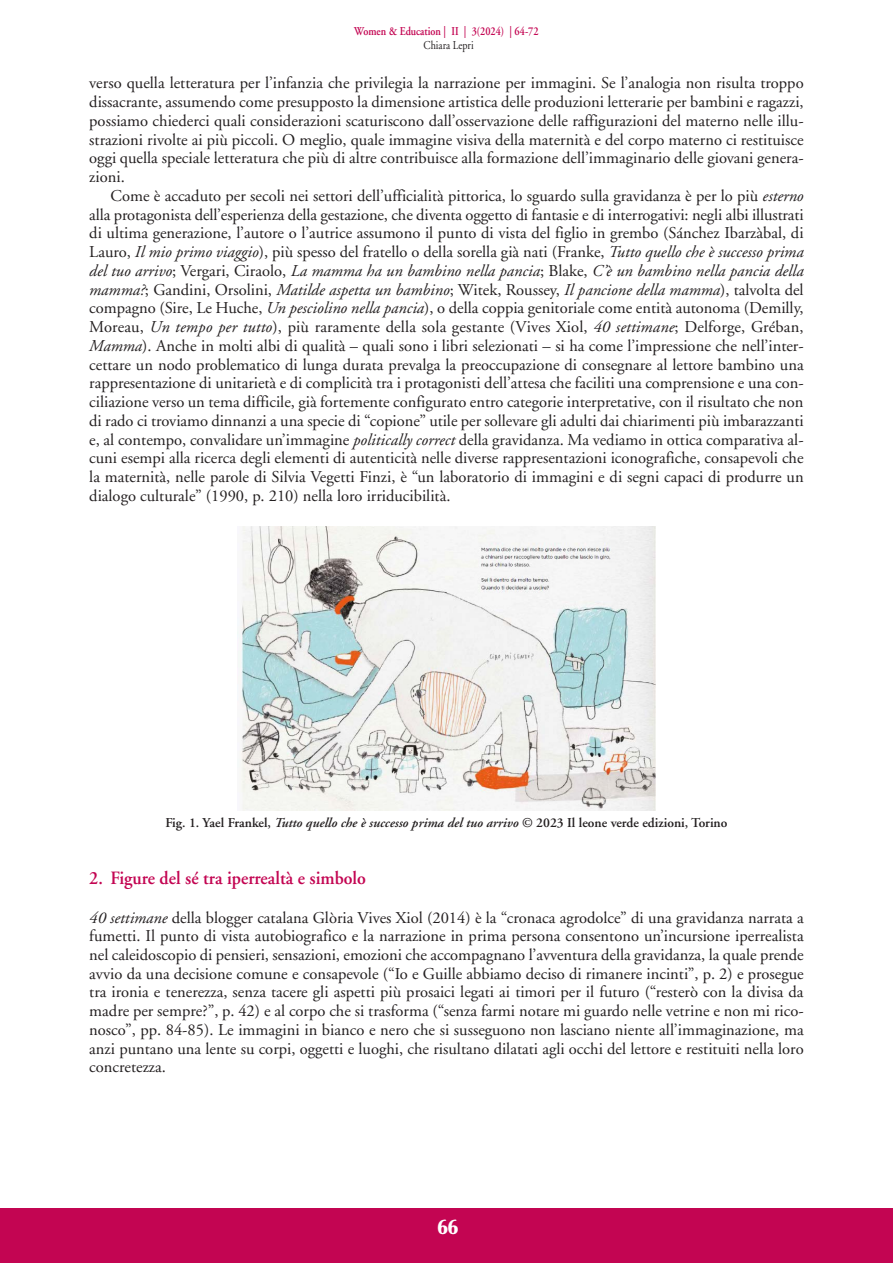
<style>
.page{position:relative;width:893px;height:1263px;background:#fff}
.page>*{position:absolute;margin:0;border:0;box-sizing:border-box;transform-origin:0 0}
.t1{font:900 21px "Optima";color:#fff}
.t2{font:600 18.75px "Adobe Garamond";color:#c30552;scale:.95 1}
.t3{font:16.5px/18.8px "Adobe Garamond";color:#231f20;text-align:justify}
.t4{font:600 13.5px "Adobe Garamond";color:#231f20}
.t5{font:600 12px "Adobe Garamond";color:#c30552;scale:.85 1}
.t6{font:12px "Adobe Garamond";color:#231f20;scale:.85 1}
.s1{font-style:italic}
</style>
<div class="page">
<div style="left:1px;top:1208px;width:892px;height:55px;background:#c30552"></div>
<img style="left:237px;top:527px;width:419px;height:283px">
<p class="t5" style="left:354px;top:26px;width:218px">Women &amp; Education | II | 3(2024) | 64-72</p>
<p class="t6" style="left:424px;top:39px;width:60px">Chiara Lepri</p>
<p class="t3" style="left:89px;top:74px;width:716px">verso quella letteratura per l’infanzia che privilegia la narrazione per immagini. Se l’analogia non risulta troppo dissacrante, assumendo come presupposto la dimensione artistica delle produzioni letterarie per bambini e ragazzi, possiamo chiederci quali considerazioni scaturiscono dall’osservazione delle raffigurazioni del materno nelle illu&shy;strazioni rivolte ai più piccoli. O meglio, quale immagine visiva della maternità e del corpo materno ci restituisce oggi quella speciale letteratura che più di altre contribuisce alla formazione dell’immaginario delle giovani genera&shy;zioni.</p>
<p class="t3" style="left:89px;top:187px;width:716px;text-indent:21px">Come è accaduto per secoli nei settori dell’ufficialità pittorica, lo sguardo sulla gravidanza è per lo più <span class="s1">esterno </span>alla protagonista dell’esperienza della gestazione, che diventa oggetto di fantasie e di interrogativi: negli albi illustrati di ultima generazione, l’autore o l’autrice assumono il punto di vista del figlio in grembo (Sánchez Ibarzàbal, di Lauro, <span class="s1">Il mio primo viaggio</span>), più spesso del fratello o della sorella già nati (Franke, <span class="s1">Tutto quello che è successo prima del tuo arrivo</span>; Vergari, Ciraolo, <span class="s1">La mamma ha un bambino nella pancia</span>; Blake, <span class="s1">C’è un bambino nella pancia della mamma?</span>; Gandini, Orsolini, <span class="s1">Matilde aspetta un bambino</span>; Witek, Roussey, <span class="s1">Il pancione della mamma</span>), talvolta del compagno (Sire, Le Huche, <span class="s1">Un pesciolino nella pancia</span>), o della coppia genitoriale come entità autonoma (Demilly, Moreau, <span class="s1">Un tempo per tutto</span>), più raramente della sola gestante (Vives Xiol, <span class="s1">40 settimane</span>; Delforge, Gréban, <span class="s1">Mamma</span>). Anche in molti albi di qualità – quali sono i libri selezionati – si ha come l’impressione che nell’inter&shy;cettare un nodo problematico di lunga durata prevalga la preoccupazione di consegnare al lettore bambino una rappresentazione di unitarietà e di complicità tra i protagonisti dell’attesa che faciliti una comprensione e una con&shy;ciliazione verso un tema difficile, già fortemente configurato entro categorie interpretative, con il risultato che non di rado ci troviamo dinnanzi a una specie di “copione” utile per sollevare gli adulti dai chiarimenti più imbarazzanti e, al contempo, convalidare un’immagine <span class="s1">politically correct</span> della gravidanza. Ma vediamo in ottica comparativa al&shy;cuni esempi alla ricerca degli elementi di autenticità nelle diverse rappresentazioni iconografiche, consapevoli che la maternità, nelle parole di Silvia Vegetti Finzi, è “un laboratorio di immagini e di segni capaci di produrre un dialogo culturale” (1990, p. 210) nella loro irriducibilità.</p>
<p class="t4" style="left:165px;top:817px;width:563px">Fig. 1. Yael Frankel, <span class="s1">Tutto quello che è successo prima del tuo arrivo</span> © 2023 Il leone verde edizioni, Torino</p>
<p class="t2" style="left:89px;top:870px;width:293px">2. Figure del sé tra iperrealtà e simbolo</p>
<p class="t3" style="left:89px;top:908px;width:716px"><span class="s1">40 settimane</span> della blogger catalana Glòria Vives Xiol (2014) è la “cronaca agrodolce” di una gravidanza narrata a fumetti. Il punto di vista autobiografico e la narrazione in prima persona consentono un’incursione iperrealista nel caleidoscopio di pensieri, sensazioni, emozioni che accompagnano l’avventura della gravidanza, la quale prende avvio da una decisione comune e consapevole (“Io e Guille abbiamo deciso di rimanere incinti”, p. 2) e prosegue tra ironia e tenerezza, senza tacere gli aspetti più prosaici legati ai timori per il futuro (“resterò con la divisa da madre per sempre?”, p. 42) e al corpo che si trasforma (“senza farmi notare mi guardo nelle vetrine e non mi rico&shy;nosco”, pp. 84-85). Le immagini in bianco e nero che si susseguono non lasciano niente all’immaginazione, ma anzi puntano una lente su corpi, oggetti e luoghi, che risultano dilatati agli occhi del lettore e restituiti nella loro concretezza.</p>
<p class="t1" style="left:437px;top:1218px;width:22px">66</p>
</div>
